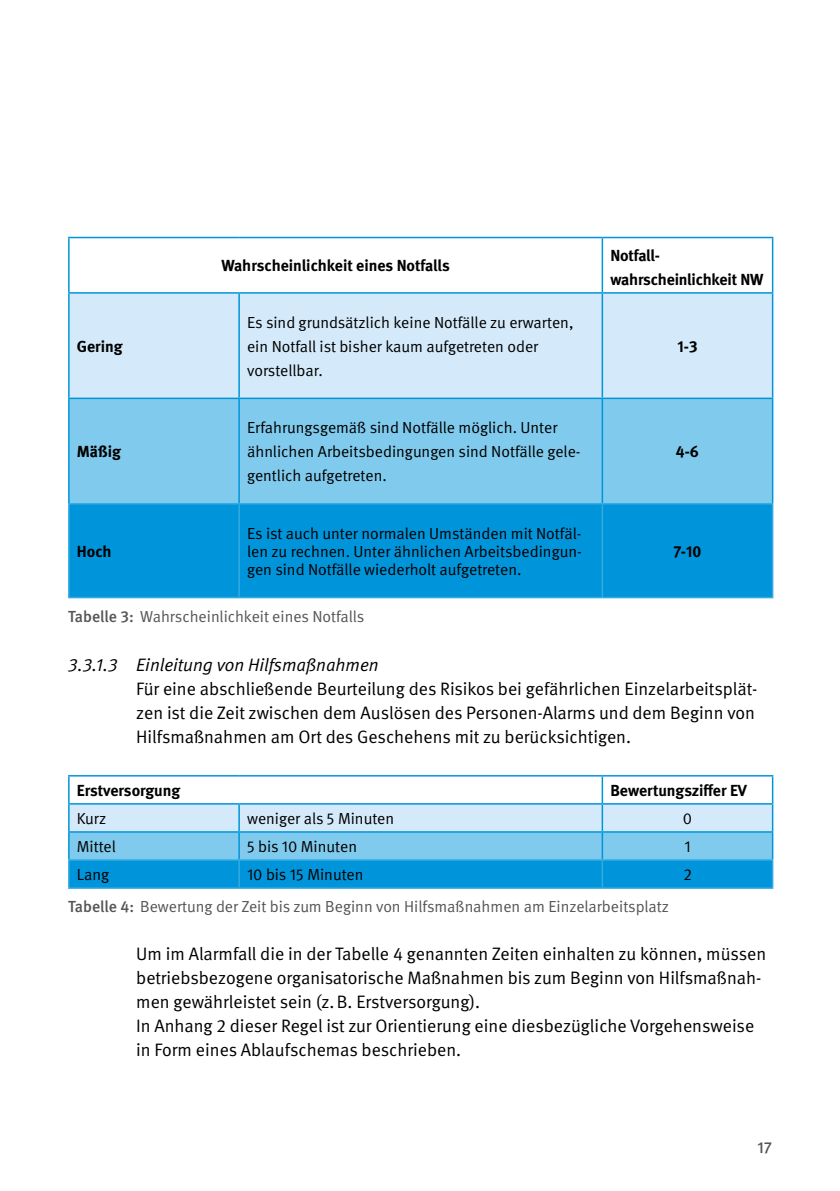
<style>
.page{position:relative;width:840px;height:1191px;background:#fff}
.page>*{position:absolute;margin:0;border:0;box-sizing:border-box;transform-origin:0 0}
.t1{font:18px/24.2px "DGUV Meta";color:#000}
.t2{font:italic 18px "DGUV Meta";color:#000}
.t3{font:16px/24px "DGUV Meta";color:#000}
.t4{font:700 16px/24px "DGUV Meta";letter-spacing:-.005em;color:#000}
.t5{font:16px "DGUV Meta";color:#565656}
.t6{font:500 16px "DGUV Meta";color:#565656}
.s1{font-weight:500}
</style>
<div class="page">
<div style="left:70px;top:294px;width:701px;height:103px;background:#d4eafa"></div>
<div style="left:70px;top:399px;width:701px;height:104px;background:#80caed"></div>
<div style="left:70px;top:504px;width:701px;height:93px;background:#0095db"></div>
<hr style="left:68px;top:237px;width:171px;height:1px;background:#0095db">
<hr style="left:68px;top:238px;width:2px;height:54px;background:#0095db">
<hr style="left:239px;top:237px;width:363px;height:1px;background:#0095db">
<hr style="left:602px;top:237px;width:171px;height:1px;background:#0095db">
<hr style="left:601px;top:238px;width:1px;height:54px;background:#0095db">
<hr style="left:771px;top:238px;width:2px;height:54px;background:#0095db">
<hr style="left:68px;top:292px;width:171px;height:2px;background:#0095db">
<hr style="left:68px;top:294px;width:2px;height:103px;background:#0095db">
<hr style="left:239px;top:292px;width:363px;height:2px;background:#0095db">
<hr style="left:238px;top:294px;width:2px;height:103px;background:#0095db">
<hr style="left:602px;top:292px;width:171px;height:2px;background:#0095db">
<hr style="left:601px;top:294px;width:1px;height:103px;background:#0095db">
<hr style="left:771px;top:294px;width:2px;height:103px;background:#0095db">
<hr style="left:68px;top:397px;width:171px;height:2px;background:#0095db">
<hr style="left:68px;top:399px;width:2px;height:104px;background:#0095db">
<hr style="left:239px;top:397px;width:363px;height:2px;background:#0095db">
<hr style="left:238px;top:399px;width:2px;height:104px;background:#0095db">
<hr style="left:602px;top:397px;width:171px;height:2px;background:#0095db">
<hr style="left:601px;top:399px;width:1px;height:104px;background:#0095db">
<hr style="left:771px;top:399px;width:2px;height:104px;background:#0095db">
<hr style="left:68px;top:503px;width:171px;height:1px;background:#33aae2">
<hr style="left:68px;top:504px;width:2px;height:93px;background:#33aae2">
<hr style="left:239px;top:503px;width:363px;height:1px;background:#33aae2">
<hr style="left:238px;top:504px;width:2px;height:93px;background:#33aae2">
<hr style="left:602px;top:503px;width:171px;height:1px;background:#33aae2">
<hr style="left:601px;top:504px;width:1px;height:93px;background:#33aae2">
<hr style="left:771px;top:504px;width:2px;height:93px;background:#33aae2">
<hr style="left:68px;top:597px;width:171px;height:1px;background:#33aae2">
<hr style="left:239px;top:597px;width:363px;height:1px;background:#33aae2">
<hr style="left:602px;top:597px;width:171px;height:1px;background:#33aae2">
<hr style="left:68px;top:775px;width:171px;height:1px;background:#0095db">
<hr style="left:68px;top:776px;width:2px;height:27px;background:#0095db">
<hr style="left:239px;top:775px;width:363px;height:1px;background:#0095db">
<hr style="left:602px;top:775px;width:171px;height:1px;background:#0095db">
<hr style="left:771px;top:776px;width:2px;height:27px;background:#0095db">
<hr style="left:68px;top:803px;width:171px;height:1px;background:#0095db">
<hr style="left:68px;top:804px;width:2px;height:27px;background:#0095db">
<hr style="left:602px;top:803px;width:171px;height:1px;background:#0095db">
<hr style="left:771px;top:804px;width:2px;height:27px;background:#0095db">
<hr style="left:68px;top:831px;width:171px;height:1px;background:#0095db">
<hr style="left:68px;top:832px;width:2px;height:27px;background:#0095db">
<hr style="left:602px;top:831px;width:171px;height:1px;background:#0095db">
<hr style="left:771px;top:832px;width:2px;height:27px;background:#0095db">
<hr style="left:68px;top:859px;width:171px;height:1px;background:#33aae2">
<hr style="left:68px;top:860px;width:2px;height:27px;background:#33aae2">
<hr style="left:602px;top:859px;width:171px;height:1px;background:#33aae2">
<svg style="left:69px;top:776px;width:703px;height:111px"></svg>
<hr style="left:771px;top:860px;width:2px;height:27px;background:#33aae2">
<hr style="left:68px;top:887px;width:171px;height:2px;background:#33aae2">
<hr style="left:239px;top:887px;width:363px;height:2px;background:#33aae2">
<hr style="left:602px;top:887px;width:171px;height:2px;background:#33aae2">
<p class="t4" style="left:221px;top:254px;width:230px">Wahrscheinlichkeit eines Notfalls</p>
<p class="t4" style="left:610px;top:244px;width:154px">Notfall&shy;wahrscheinlichkeit NW</p>
<p class="t4" style="left:77px;top:334px;width:47px">Gering</p>
<p class="t3" style="left:247px;top:310px;width:328px">Es sind grundsätzlich keine Notfälle zu erwarten, ein Notfall ist bisher kaum aufgetreten oder vorstellbar.</p>
<p class="t4" style="left:677px;top:334px;width:22px">1-3</p>
<p class="t4" style="left:77px;top:440px;width:46px">Mäßig</p>
<p class="t3" style="left:247px;top:416px;width:335px">Erfahrungsgemäß sind Notfälle möglich. Unter ähnlichen Arbeitsbedingungen sind Notfälle gele&shy;gentlich aufgetreten.</p>
<p class="t4" style="left:675px;top:440px;width:25px">4-6</p>
<p class="t4" style="left:77px;top:539px;width:36px">Hoch</p>
<p class="t3" style="left:247px;top:524px;width:336px;line-height:18px;text-align:justify">Es ist auch unter normalen Umständen mit Notfäl&shy;len zu rechnen. Unter ähnlichen Arbeitsbedingun&shy;gen sind Notfälle wiederholt aufgetreten.</p>
<p class="t4" style="left:673px;top:539px;width:29px">7-10</p>
<p class="t5" style="left:68px;top:607px;width:298px"><span class="s1">Tabelle 3:</span> Wahrscheinlichkeit eines Notfalls</p>
<p class="t2" style="left:68px;top:654px;width:312px">3.3.1.3 Einleitung von Hilfsmaßnahmen</p>
<p class="t1" style="left:136px;top:677px;width:622px">Für eine abschließende Beurteilung des Risikos bei gefährlichen Einzelarbeitsplät&shy;zen ist die Zeit zwischen dem Auslösen des Personen-Alarms und dem Beginn von<br>Hilfsmaßnahmen am Ort des Geschehens mit zu berücksichtigen.</p>
<p class="t4" style="left:77px;top:779px;width:105px">Erstversorgung</p>
<p class="t4" style="left:610px;top:779px;width:138px">Bewertungsziffer EV</p>
<p class="t3" style="left:77px;top:806px;width:31px">Kurz</p>
<p class="t3" style="left:247px;top:806px;width:148px">weniger als 5 Minuten</p>
<p class="t3" style="left:682px;top:806px;width:11px">0</p>
<p class="t3" style="left:77px;top:835px;width:41px">Mittel</p>
<p class="t3" style="left:247px;top:835px;width:111px">5 bis 10 Minuten</p>
<p class="t3" style="left:684px;top:835px;width:8px">1</p>
<p class="t3" style="left:77px;top:863px;width:34px">Lang</p>
<p class="t3" style="left:247px;top:863px;width:118px">10 bis 15 Minuten</p>
<p class="t3" style="left:683px;top:863px;width:10px">2</p>
<p class="t5" style="left:68px;top:897px;width:602px"><span class="s1">Tabelle 4:</span> Bewertung der Zeit bis zum Beginn von Hilfsmaßnahmen am Einzelarbeitsplatz</p>
<p class="t1" style="left:136px;top:942px;width:631px">Um im Alarmfall die in der Tabelle 4 genannten Zeiten einhalten zu können, müssen betriebsbezogene organisatorische Maßnahmen bis zum Beginn von Hilfsmaßnah&shy;men gewährleistet sein (z.B. Erstversorgung).<br>In Anhang 2 dieser Regel ist zur Orientierung eine diesbezügliche Vorgehensweise in Form eines Ablaufschemas beschrieben.</p>
<p class="t6" style="left:756px;top:1137px;width:16px">17</p>
</div>
